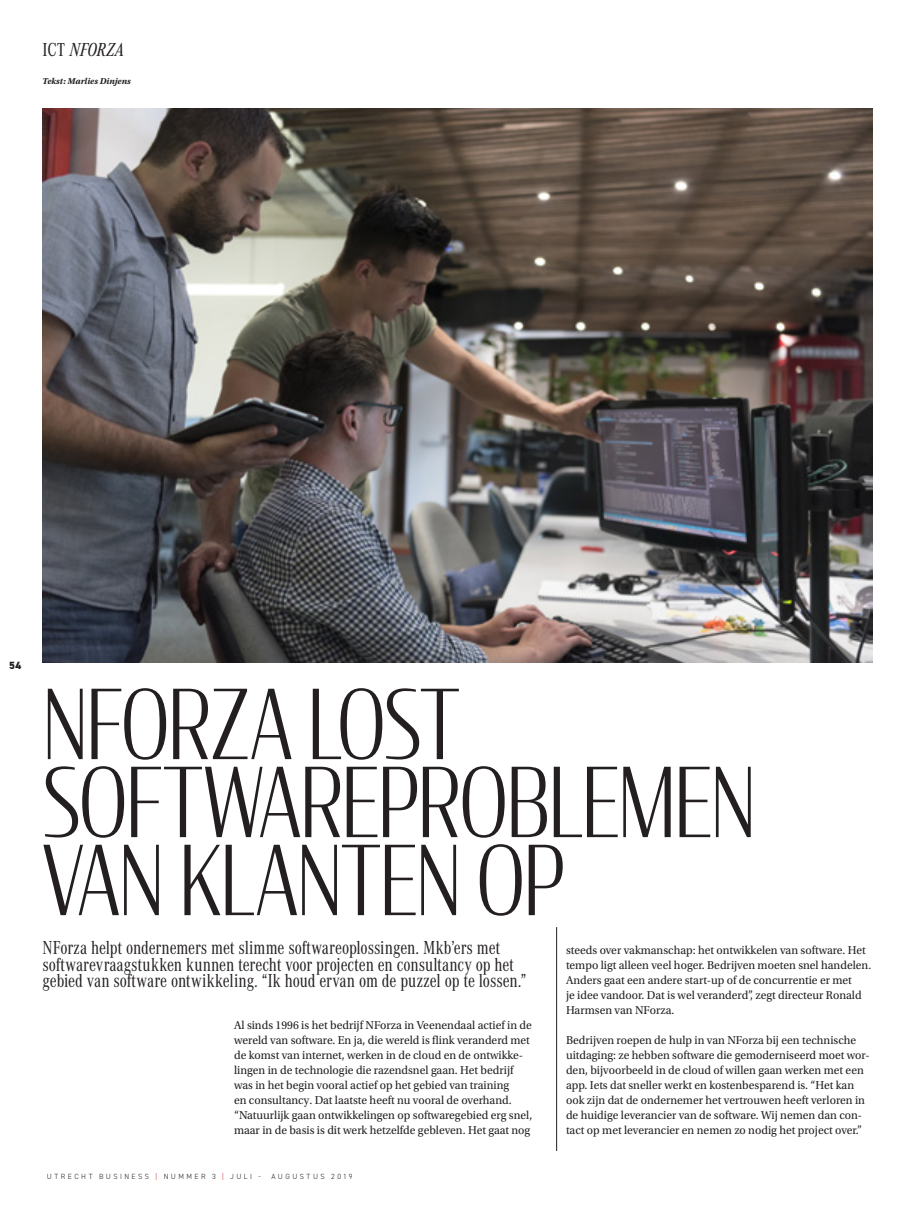
<style>
.page{position:relative;width:915px;height:1212px;background:#fff}
.page>*{position:absolute;margin:0;border:0;box-sizing:border-box;transform-origin:0 0}
.hoofdkop{font:300 95.4px/78px "Condor Cond";letter-spacing:-.015em;color:#231f20;scale:.95 1}
.intro_corperate{font:19.5px/16.5px "Corporate A Cond Pro";letter-spacing:-.01em;color:#231f20;scale:.95 1}
.t1{font:italic 19.5px "Corporate A Cond Pro";color:#231f20}
.platte_tekst{font:12px/15px "Utopia Std";color:#231f20}
.t2{font:800 10.5px "DIN2014";color:#231f20}
.platte_tekst-2{font:italic 700 9px "Utopia Std";color:#231f20}
.t3{font:300 7.5px "DIN2014";letter-spacing:.325em;color:#231f20}
.s1{font-style:normal}
.s2{color:#d81c23}
</style>
<div class="page">
<img style="left:43px;top:108px;width:829px;height:554px">
<hr style="left:556px;top:927px;width:1px;height:224px;background:#231f20">
<p class="t1" style="left:43px;top:36px;width:83px"><span class="s1">ICT</span> NFORZA</p>
<p class="platte_tekst-2" style="left:43px;top:76px;width:90px">Tekst: Marlies Dinjens</p>
<p class="t2" style="left:9px;top:658px;width:14px">54</p>
<p class="hoofdkop" style="left:43px;top:683px;width:752px">NFORZA LOST<br>SOFTWAREPROBLEMEN<br>VAN KLANTEN OP</p>
<p class="intro_corperate" style="left:43px;top:939px;width:510px">NForza helpt ondernemers met slimme softwareoplossingen. Mkb’ers met softwarevraagstukken kunnen terecht voor projecten en consultancy op het gebied van software ontwikkeling. “Ik houd ervan om de puzzel op te lossen.”</p>
<p class="platte_tekst" style="left:234px;top:1018px;width:299px">Al sinds 1996 is het bedrijf NForza in Veenendaal actief in de wereld van software. En ja, die wereld is flink veranderd met de komst van internet, werken in de cloud en de ontwikke&shy;lingen in de technologie die razendsnel gaan. Het bedrijf was in het begin vooral actief op het gebied van training<br>en consultancy. Dat laatste heeft nu vooral de overhand. “Natuurlijk gaan ontwikkelingen op softwaregebied erg snel, maar in de basis is dit werk hetzelfde gebleven. Het gaat nog</p>
<p class="t3" style="left:47px;top:1172px;width:215px">UTRECHT BUSINESS <span class="s2">|</span> NUMMER 3 <span class="s2">|</span> JULI -</p>
<p class="t3" style="left:271px;top:1172px;width:83px">AUGUSTUS 2019</p>
<p class="platte_tekst" style="left:566px;top:943px;width:306px">steeds over vakmanschap: het ontwikkelen van software. Het tempo ligt alleen veel hoger. Bedrijven moeten snel handelen.<br>Anders gaat een andere start-up of de concurrentie er met<br>je idee vandoor. Dat is wel veranderd”, zegt directeur Ronald Harmsen van NForza.</p>
<p class="platte_tekst" style="left:566px;top:1033px;width:305px">Bedrijven roepen de hulp in van NForza bij een technische uitdaging: ze hebben software die gemoderniseerd moet wor&shy;den, bijvoorbeeld in de cloud of willen gaan werken met een app. Iets dat sneller werkt en kostenbesparend is. “Het kan ook zijn dat de ondernemer het vertrouwen heeft verloren in de huidige leverancier van de software. Wij nemen dan con&shy;tact op met leverancier en nemen zo nodig het project over.”</p>
</div>
